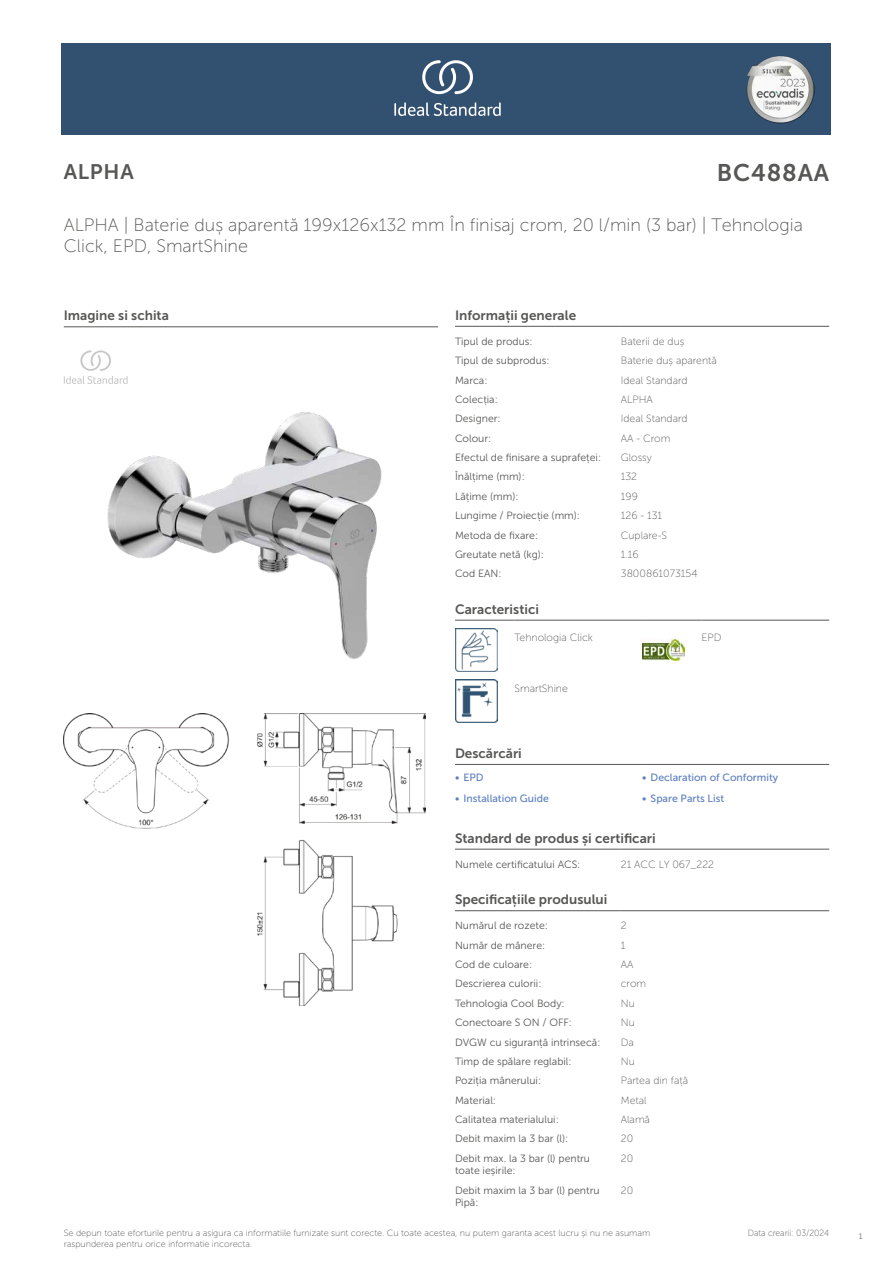
<style>
.page{position:relative;width:893px;height:1263px;background:#fff}
.page>*{position:absolute;margin:0;border:0;box-sizing:border-box;transform-origin:0 0}
.t1{font:24px "Museo Sans 700";letter-spacing:.035em;color:#575756}
.t2{font:21px "Museo Sans 700";letter-spacing:.035em;color:#575756}
.t3{font:18px/21.6px "Museo Sans 100";color:#575756}
.t4{font:13.5px "Museo Sans 700";color:#575756}
.t5{font:10.5px/12.6px "Museo Sans 300";color:#575756}
.t6{font:10.5px "Museo Sans 100";color:#575756}
.t7{font:10.5px "Museo Sans 500";color:#5b7ebf}
.t8{font:9px/10.8px "Museo Sans 100";color:#575756}
.t9{font:9px "Museo Sans 100";color:#575756;scale:.95 1}
.t10{font:300 9px "Calibri";color:#575756;scale:.95 1}
</style>
<div class="page">
<div style="left:62px;top:43px;width:769px;height:91px;background:#325070"></div>
<hr style="left:455px;top:326px;width:166px;height:1px;background:#575756">
<hr style="left:621px;top:326px;width:208px;height:1px;background:#575756">
<hr style="left:455px;top:620px;width:59px;height:1px;background:#575756">
<hr style="left:514px;top:620px;width:128px;height:1px;background:#575756">
<hr style="left:642px;top:620px;width:60px;height:1px;background:#575756">
<hr style="left:702px;top:620px;width:127px;height:1px;background:#575756">
<img style="left:455px;top:629px;width:42px;height:42px">
<img style="left:642px;top:640px;width:43px;height:20px">
<img style="left:455px;top:680px;width:42px;height:42px">
<hr style="left:455px;top:764px;width:187px;height:1px;background:#575756">
<hr style="left:642px;top:764px;width:187px;height:1px;background:#575756">
<hr style="left:455px;top:849px;width:166px;height:1px;background:#575756">
<hr style="left:621px;top:849px;width:208px;height:1px;background:#575756">
<hr style="left:455px;top:910px;width:166px;height:1px;background:#575756">
<hr style="left:621px;top:910px;width:208px;height:1px;background:#575756">
<img style="left:64px;top:714px;width:361px;height:291px">
<hr style="left:64px;top:327px;width:374px;height:1px;background:#575756">
<svg style="left:64px;top:350px;width:64px;height:34px"></svg>
<img style="left:107px;top:412px;width:275px;height:247px">
<svg style="left:394px;top:102px;width:107px;height:14px"></svg>
<svg style="left:422px;top:60px;width:51px;height:34px"></svg>
<img style="left:746px;top:56px;width:68px;height:67px">
<h2 class="t2" style="left:64px;top:160px;width:71px">ALPHA</h2>
<h1 class="t1" style="left:717px;top:160px;width:114px">BC488AA</h1>
<h3 class="t3" style="left:64px;top:214px;width:741px">ALPHA | Baterie duș aparentă 199x126x132 mm În finisaj crom, 20 l/min (3 bar) | Tehnologia<br>Click, EPD, SmartShine</h3>
<p class="t4" style="left:64px;top:308px;width:107px">Imagine si schita</p>
<p class="t4" style="left:455px;top:308px;width:123px">Informații generale</p>
<p class="t5" style="left:455px;top:335px;width:79px">Tipul de produs:</p>
<p class="t6" style="left:621px;top:336px;width:65px">Baterii de duș</p>
<p class="t5" style="left:455px;top:354px;width:96px">Tipul de subprodus:</p>
<p class="t6" style="left:621px;top:355px;width:98px">Baterie duș aparentă</p>
<p class="t5" style="left:455px;top:374px;width:34px">Marca:</p>
<p class="t6" style="left:621px;top:374px;width:68px">Ideal Standard</p>
<p class="t5" style="left:455px;top:393px;width:44px">Colecția:</p>
<p class="t6" style="left:621px;top:394px;width:34px">ALPHA</p>
<p class="t5" style="left:455px;top:413px;width:47px">Designer:</p>
<p class="t6" style="left:621px;top:413px;width:68px">Ideal Standard</p>
<p class="t5" style="left:455px;top:432px;width:38px">Colour:</p>
<p class="t6" style="left:621px;top:433px;width:51px">AA - Crom</p>
<p class="t5" style="left:455px;top:451px;width:148px">Efectul de finisare a suprafeței:</p>
<p class="t6" style="left:621px;top:452px;width:33px">Glossy</p>
<p class="t5" style="left:455px;top:471px;width:71px">Înălțime (mm):</p>
<p class="t6" style="left:621px;top:471px;width:18px">132</p>
<p class="t5" style="left:455px;top:490px;width:65px">Lățime (mm):</p>
<p class="t6" style="left:621px;top:491px;width:19px">199</p>
<p class="t5" style="left:455px;top:509px;width:127px">Lungime / Proiecție (mm):</p>
<p class="t6" style="left:621px;top:510px;width:43px">126 - 131</p>
<p class="t5" style="left:455px;top:529px;width:85px">Metoda de fixare:</p>
<p class="t6" style="left:621px;top:529px;width:48px">Cuplare-S</p>
<p class="t5" style="left:455px;top:548px;width:91px">Greutate netă (kg):</p>
<p class="t6" style="left:621px;top:549px;width:19px">1.16</p>
<p class="t5" style="left:455px;top:567px;width:48px">Cod EAN:</p>
<p class="t6" style="left:621px;top:568px;width:78px">3800861073154</p>
<p class="t4" style="left:455px;top:602px;width:85px">Caracteristici</p>
<p class="t6" style="left:514px;top:632px;width:80px">Tehnologia Click</p>
<p class="t6" style="left:702px;top:632px;width:21px">EPD</p>
<p class="t6" style="left:514px;top:683px;width:55px">SmartShine</p>
<p class="t4" style="left:455px;top:746px;width:68px">Descărcări</p>
<p class="t7" style="left:455px;top:772px;width:30px">• EPD</p>
<p class="t7" style="left:642px;top:772px;width:138px">• Declaration of Conformity</p>
<p class="t7" style="left:455px;top:793px;width:95px">• Installation Guide</p>
<p class="t7" style="left:642px;top:793px;width:84px">• Spare Parts List</p>
<p class="t4" style="left:455px;top:831px;width:202px">Standard de produs și certificari</p>
<p class="t5" style="left:455px;top:858px;width:127px">Numele certificatului ACS:</p>
<p class="t6" style="left:621px;top:859px;width:95px">21 ACC LY 067_222</p>
<p class="t4" style="left:455px;top:892px;width:154px">Specificațiile produsului</p>
<p class="t5" style="left:455px;top:919px;width:94px">Numărul de rozete:</p>
<p class="t6" style="left:621px;top:920px;width:7px">2</p>
<p class="t5" style="left:455px;top:939px;width:92px">Număr de mânere:</p>
<p class="t6" style="left:621px;top:939px;width:6px">1</p>
<p class="t5" style="left:455px;top:958px;width:79px">Cod de culoare:</p>
<p class="t6" style="left:621px;top:959px;width:14px">AA</p>
<p class="t5" style="left:455px;top:978px;width:88px">Descrierea culorii:</p>
<p class="t6" style="left:621px;top:978px;width:27px">crom</p>
<p class="t5" style="left:455px;top:997px;width:111px">Tehnologia Cool Body:</p>
<p class="t6" style="left:621px;top:998px;width:15px">Nu</p>
<p class="t5" style="left:455px;top:1016px;width:118px">Conectoare S ON / OFF:</p>
<p class="t6" style="left:621px;top:1017px;width:15px">Nu</p>
<p class="t5" style="left:455px;top:1036px;width:147px">DVGW cu siguranță intrinsecă:</p>
<p class="t6" style="left:621px;top:1036px;width:15px">Da</p>
<p class="t5" style="left:455px;top:1055px;width:118px">Timp de spălare reglabil:</p>
<p class="t6" style="left:621px;top:1056px;width:15px">Nu</p>
<p class="t5" style="left:455px;top:1074px;width:88px">Poziția mânerului:</p>
<p class="t6" style="left:621px;top:1075px;width:69px">Partea din față</p>
<p class="t5" style="left:455px;top:1094px;width:43px">Material:</p>
<p class="t6" style="left:621px;top:1094px;width:27px">Metal</p>
<p class="t5" style="left:455px;top:1113px;width:105px">Calitatea materialului:</p>
<p class="t6" style="left:621px;top:1114px;width:31px">Alamă</p>
<p class="t5" style="left:455px;top:1132px;width:115px">Debit maxim la 3 bar (l):</p>
<p class="t6" style="left:621px;top:1133px;width:14px">20</p>
<p class="t5" style="left:455px;top:1152px;width:137px">Debit max. la 3 bar (l) pentru toate ieșirile:</p>
<p class="t6" style="left:621px;top:1152px;width:14px">20</p>
<p class="t5" style="left:455px;top:1184px;width:146px">Debit maxim la 3 bar (l) pentru<br>Pipă:</p>
<p class="t6" style="left:621px;top:1184px;width:14px">20</p>
<p class="t8" style="left:64px;top:1227px;width:588px">Se depun toate eforturile pentru a asigura ca informatiile furnizate sunt corecte. Cu toate acestea, nu putem garanta acest lucru și nu ne asumam raspunderea pentru orice informatie incorecta.</p>
<p class="t9" style="left:748px;top:1228px;width:87px">Data crearii: 03/2024</p>
<p class="t10" style="left:858px;top:1230px;width:6px">1</p>
</div>
